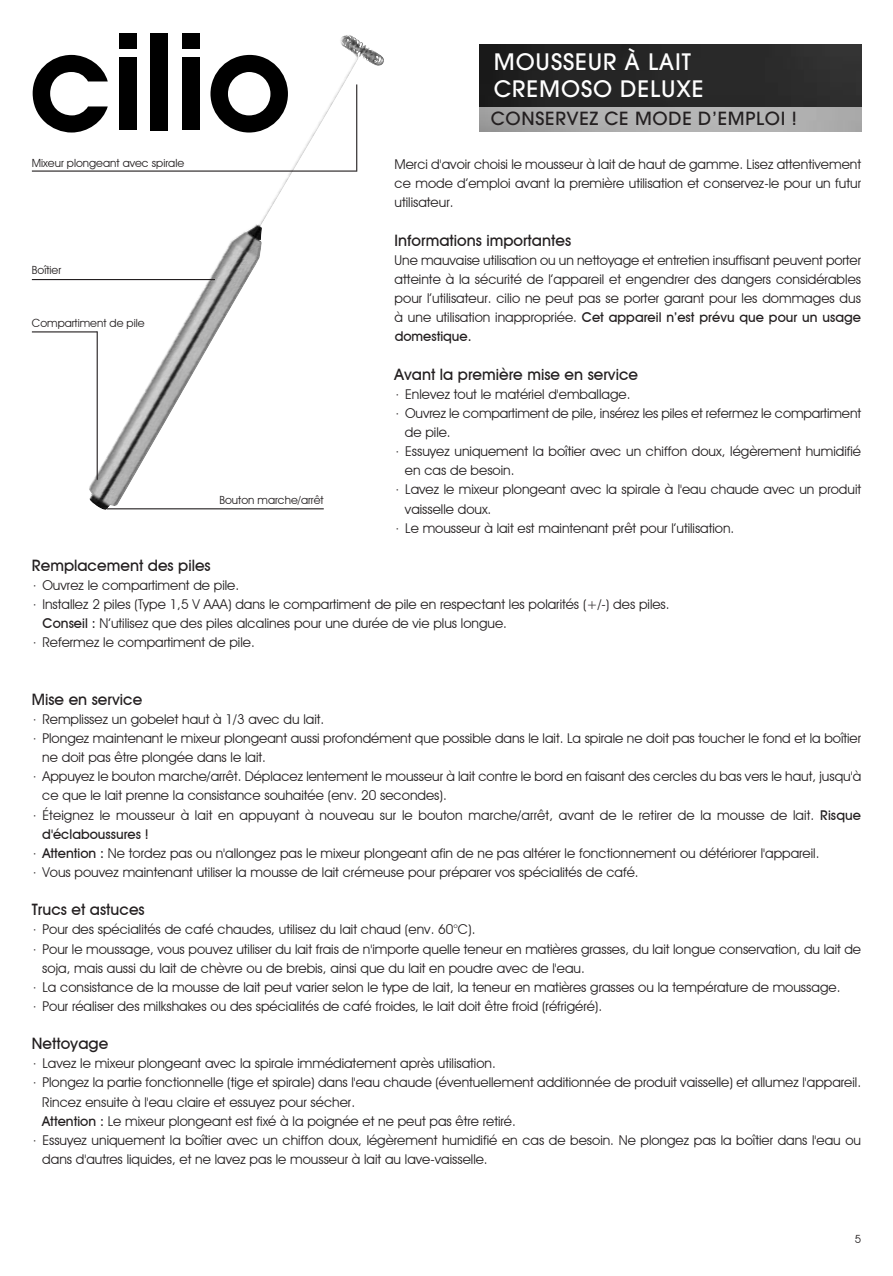
<style>
.page{position:relative;width:893px;height:1276px;background:#fff}
.page>*{position:absolute;margin:0;border:0;box-sizing:border-box;transform-origin:0 0}
.t1{font:500 22.5px "Avant Garde";letter-spacing:.04em;color:#fff}
.t2{font:500 18px "Avant Garde";letter-spacing:.04em;color:#231f20}
.t3{font:500 15.75px "Avant Garde IT Cby BT";color:#231f20}
.t4{font:13.5px/19.1px "Avant Garde IT Cby BT";color:#231f20}
.t5{font:11.25px "Avant Garde IT Cby BT";color:#231f20}
.s1{font-weight:500}
</style>
<div class="page">
<svg style="left:33px;top:55px;width:55px;height:77px"></svg>
<img style="left:480px;top:106px;width:381px;height:25px">
<img style="left:480px;top:45px;width:381px;height:61px">
<img style="left:88px;top:33px;width:296px;height:477px">
<hr style="left:32px;top:170px;width:324px;height:2px;background:#231f20">
<hr style="left:107px;top:508px;width:217px;height:1px;background:#231f20">
<hr style="left:32px;top:331px;width:65px;height:1px;background:#231f20">
<hr style="left:97px;top:331px;width:1px;height:149px;background:#231f20">
<hr style="left:32px;top:279px;width:183px;height:1px;background:#231f20">
<hr style="left:356px;top:84px;width:1px;height:88px;background:#231f20">
<p class="t1" style="left:494px;top:53px;width:199px">MOUSSEUR À LAIT</p>
<p class="t1" style="left:494px;top:80px;width:211px">CREMOSO DELUXE</p>
<p class="t5" style="left:32px;top:156px;width:154px">Mixeur plongeant avec spirale</p>
<p class="t5" style="left:32px;top:264px;width:31px">Boîtier</p>
<p class="t5" style="left:32px;top:316px;width:114px">Compartiment de pile</p>
<p class="t5" style="left:219px;top:493px;width:106px">Bouton marche/arrêt</p>
<p class="t2" style="left:491px;top:112px;width:308px">CONSERVEZ CE MODE D’EMPLOI !</p>
<p class="t4" style="left:395px;top:155px;width:468px;text-align:justify">Merci d'avoir choisi le mousseur à lait de haut de gamme. Lisez attentivement ce mode d’emploi avant la première utilisation et conservez-le pour un futur utilisateur.</p>
<p class="t3" style="left:395px;top:230px;width:178px">Informations importantes</p>
<p class="t4" style="left:395px;top:250px;width:468px;text-align:justify">Une mauvaise utilisation ou un nettoyage et entretien insuffisant peuvent porter atteinte à la sécurité de l’appareil et engendrer des dangers considérables pour l’utilisateur. cilio ne peut pas se porter garant pour les dommages dus à une utilisation inappropriée. <span class="s1">Cet appareil n’est prévu que pour un usage domestique.</span></p>
<p class="t3" style="left:395px;top:364px;width:245px">Avant la première mise en service</p>
<p class="t4" style="left:395px;top:384px;width:237px">⋅ Enlevez tout le matériel d'emballage.</p>
<p class="t4" style="left:405px;top:403px;width:458px;text-indent:-10px">⋅ Ouvrez le compartiment de pile, insérez les piles et refermez le compartiment de pile.</p>
<p class="t4" style="left:405px;top:442px;width:458px;text-indent:-10px">⋅ Essuyez uniquement la boîtier avec un chiffon doux, légèrement humidifié en cas de besoin.</p>
<p class="t4" style="left:405px;top:480px;width:458px;text-indent:-10px">⋅ Lavez le mixeur plongeant avec la spirale à l'eau chaude avec un produit vaisselle doux.</p>
<p class="t4" style="left:395px;top:518px;width:341px">⋅ Le mousseur à lait est maintenant prêt pour l’utilisation.</p>
<p class="t3" style="left:32px;top:556px;width:180px">Remplacement des piles</p>
<p class="t4" style="left:32px;top:575px;width:209px">⋅ Ouvrez le compartiment de pile.</p>
<p class="t4" style="left:32px;top:594px;width:639px">⋅ Installez 2 piles (Type 1,5 V AAA) dans le compartiment de pile en respectant les polarités (+/-) des piles.</p>
<p class="t4" style="left:43px;top:614px;width:466px"><span class="s1">Conseil :</span> N’utilisez que des piles alcalines pour une durée de vie plus longue.</p>
<p class="t4" style="left:32px;top:633px;width:224px">⋅ Refermez le compartiment de pile.</p>
<p class="t3" style="left:32px;top:689px;width:112px">Mise en service</p>
<p class="t4" style="left:32px;top:709px;width:294px">⋅ Remplissez un gobelet haut à 1/3 avec du lait.</p>
<p class="t4" style="left:42px;top:728px;width:820px;text-indent:-10px">⋅ Plongez maintenant le mixeur plongeant aussi profondément que possible dans le lait. La spirale ne doit pas toucher le fond et la boîtier ne doit pas être plongée dans le lait.</p>
<p class="t4" style="left:42px;top:767px;width:820px;text-indent:-10px">⋅ Appuyez le bouton marche/arrêt. Déplacez lentement le mousseur à lait contre le bord en faisant des cercles du bas vers le haut, jusqu'à ce que le lait prenne la consistance souhaitée (env. 20 secondes).</p>
<p class="t4" style="left:42px;top:805px;width:820px;text-indent:-10px">⋅ Éteignez le mousseur à lait en appuyant à nouveau sur le bouton marche/arrêt, avant de le retirer de la mousse de lait. <span class="s1">Risque d'éclaboussures !</span></p>
<p class="t4" style="left:32px;top:843px;width:789px">⋅ <span class="s1">Attention :</span> Ne tordez pas ou n'allongez pas le mixeur plongeant afin de ne pas altérer le fonctionnement ou détériorer l'appareil.</p>
<p class="t4" style="left:32px;top:862px;width:608px">⋅ Vous pouvez maintenant utiliser la mousse de lait crémeuse pour préparer vos spécialités de café.</p>
<p class="t3" style="left:32px;top:900px;width:114px">Trucs et astuces</p>
<p class="t4" style="left:32px;top:920px;width:445px">⋅ Pour des spécialités de café chaudes, utilisez du lait chaud (env. 60°C).</p>
<p class="t4" style="left:42px;top:939px;width:820px;text-indent:-10px">⋅ Pour le moussage, vous pouvez utiliser du lait frais de n'importe quelle teneur en matières grasses, du lait longue conservation, du lait de soja, mais aussi du lait de chèvre ou de brebis, ainsi que du lait en poudre avec de l'eau.</p>
<p class="t4" style="left:32px;top:977px;width:810px">⋅ La consistance de la mousse de lait peut varier selon le type de lait, la teneur en matières grasses ou la température de moussage.</p>
<p class="t4" style="left:32px;top:996px;width:572px">⋅ Pour réaliser des milkshakes ou des spécialités de café froides, le lait doit être froid (réfrigéré).</p>
<p class="t3" style="left:32px;top:1034px;width:78px">Nettoyage</p>
<p class="t4" style="left:32px;top:1053px;width:465px">⋅ Lavez le mixeur plongeant avec la spirale immédiatement après utilisation.</p>
<p class="t4" style="left:42px;top:1073px;width:820px;text-indent:-10px">⋅ Plongez la partie fonctionnelle (tige et spirale) dans l'eau chaude (éventuellement additionnée de produit vaisselle) et allumez l'appareil.<br>Rincez ensuite à l'eau claire et essuyez pour sécher.</p>
<p class="t4" style="left:42px;top:1111px;width:475px"><span class="s1">Attention :</span> Le mixeur plongeant est fixé à la poignée et ne peut pas être retiré.</p>
<p class="t4" style="left:42px;top:1130px;width:820px;text-indent:-10px">⋅ Essuyez uniquement la boîtier avec un chiffon doux, légèrement humidifié en cas de besoin. Ne plongez pas la boîtier dans l'eau ou dans d'autres liquides, et ne lavez pas le mousseur à lait au lave-vaisselle.</p>
<p class="t5" style="left:855px;top:1232px;width:8px">5</p>
</div>
